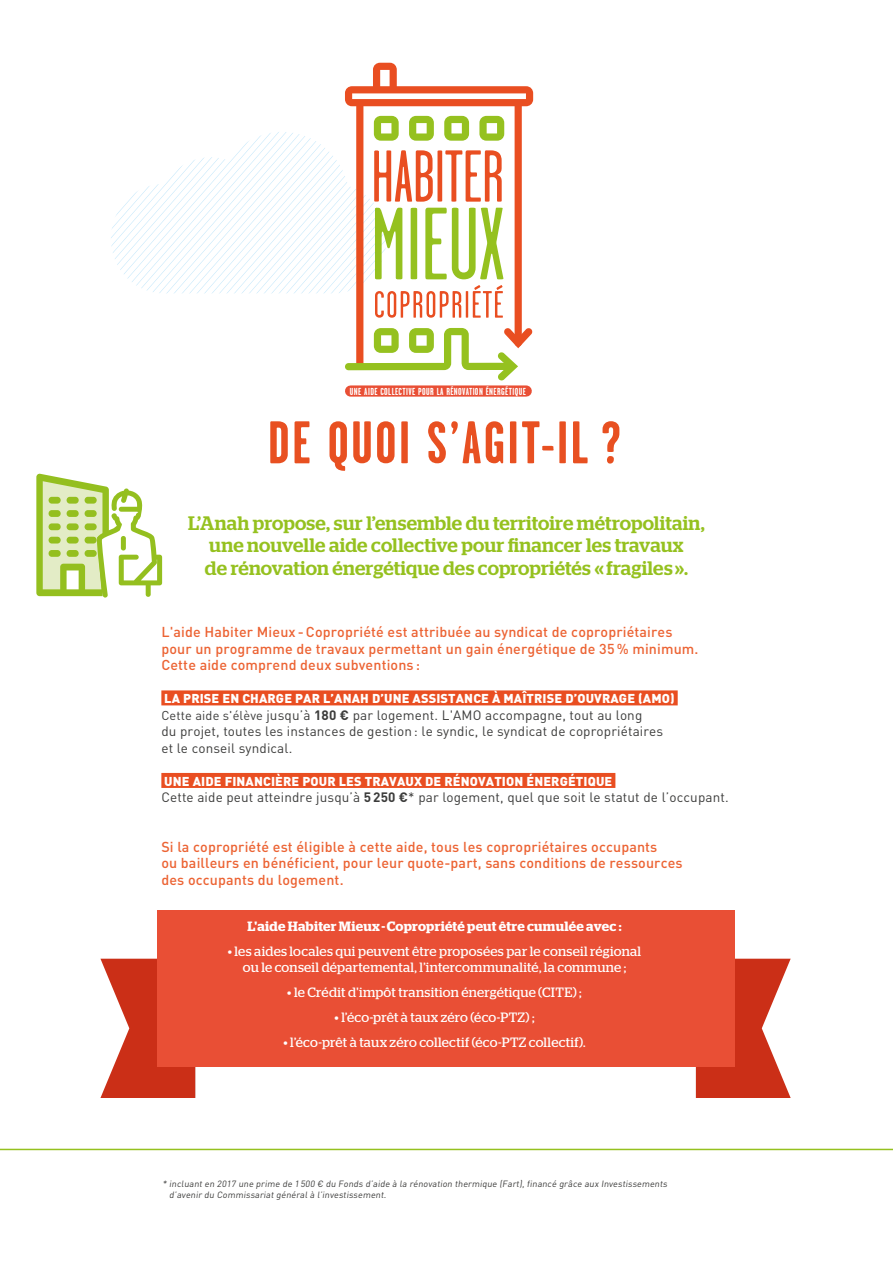
<style>
.page{position:relative;width:893px;height:1263px;background:#fff}
.page>*{position:absolute;margin:0;border:0;box-sizing:border-box;transform-origin:0 0}
.t1{font:700 60px "Garage Gothic";letter-spacing:.04em;color:#e85021}
.t2{font:500 19.5px/22.5px "Stag";letter-spacing:.005em;color:#95c11f;text-align:center}
.t3{font:500 14.25px/16.5px "DIN";letter-spacing:.01em;color:#ec6333}
.t4{font:13.5px/16.5px "DIN";letter-spacing:.01em;color:#3c3c3b}
.t5{font:13.5px/16.5px "Stag";letter-spacing:.015em;color:#fff;text-align:center}
.t6{font:600 13.5px "Stag";letter-spacing:.02em;color:#fff}
.t7{font:900 12.75px "DIN";letter-spacing:.01em;color:#fff}
.t8{font:700 10.2px "Garage Gothic";letter-spacing:.04em;color:#fff}
.t9{font:9px/10.8px "DIN";color:#3c3c3b}
.s1{font-size:12.75px}
.s2{font-weight:700}
</style>
<div class="page">
<hr style="left:0;top:1149px;width:893px;height:1px;background:#95c11f">
<div style="left:161px;top:690px;width:517px;height:15px;background:#e94e21"></div>
<div style="left:161px;top:773px;width:454px;height:15px;background:#e94e21"></div>
<svg style="left:100px;top:959px;width:95px;height:139px"></svg>
<svg style="left:696px;top:959px;width:95px;height:139px"></svg>
<div style="left:157px;top:910px;width:577px;height:156px;background:#e94f35"></div>
<div style="left:351px;top:385px;width:175px;height:12px;background:#e94f35"></div>
<div style="left:515px;top:100px;width:7px;height:247px;background:#e94e21;border-radius:4px"></div>
<svg style="left:345px;top:63px;width:188px;height:43px"></svg>
<div style="left:356px;top:100px;width:7px;height:269px;background:#e94e21;border-radius:4px"></div>
<svg style="left:111px;top:116px;width:393px;height:202px"></svg>
<svg style="left:345px;top:328px;width:188px;height:52px"></svg>
<svg style="left:36px;top:473px;width:126px;height:124px"></svg>
<div style="left:121px;top:536px;width:5px;height:14px;background:#94bf1f;border-radius:2px"></div>
<p class="t8" style="left:350px;top:385px;width:178px">UNE AIDE COLLECTIVE POUR LA RÉNOVATION ÉNERGÉTIQUE</p>
<h1 class="t1" style="left:268px;top:406px;width:354px">DE QUOI S’AGIT-IL ?</h1>
<h2 class="t2" style="left:188px;top:512px;width:518px">L’Anah propose, sur l’ensemble du territoire métropolitain, une nouvelle aide collective pour financer les travaux<br>de rénovation énergétique des copropriétés « fragiles ».</h2>
<p class="t3" style="left:161px;top:623px;width:539px">L'aide Habiter Mieux -Copropriété est attribuée au syndicat de copropriétaires pour un programme de travaux permettant un gain énergétique de 35 % minimum.<br>Cette aide comprend deux subventions :</p>
<p class="t7" style="left:164px;top:690px;width:512px">LA PRISE EN CHARGE PAR L’ANAH D’UNE ASSISTANCE À MAÎTRISE D’OUVRAGE (AMO)</p>
<p class="t4" style="left:161px;top:706px;width:503px"><span class="s1">Cette aide s'élève</span> jusqu’à <span class="s2">180 €</span> par logement. L'AMO accompagne, tout au long<br>du projet, toutes les instances de gestion : le syndic, le syndicat de copropriétaires et le conseil syndical.</p>
<p class="t7" style="left:164px;top:772px;width:449px">UNE AIDE FINANCIÈRE POUR LES TRAVAUX DE RÉNOVATION ÉNERGÉTIQUE</p>
<p class="t4" style="left:161px;top:789px;width:569px">Cette aide peut atteindre jusqu’à <span class="s2">5 250 €</span>* par logement, quel que soit le statut de l’occupant.</p>
<p class="t3" style="left:161px;top:838px;width:523px">Si la copropriété est éligible à cette aide, tous les copropriétaires occupants<br>ou bailleurs en bénéficient, pour leur quote-part, sans conditions de ressources des occupants du logement.</p>
<p class="t6" style="left:247px;top:918px;width:376px">L'aide Habiter Mieux - Copropriété peut être cumulée avec :</p>
<p class="t5" style="left:228px;top:942px;width:415px">• les aides locales qui peuvent être proposées par le conseil régional ou le conseil départemental, l’intercommunalité, la commune ;</p>
<p class="t5" style="left:287px;top:984px;width:296px">• le Crédit d'impôt transition énergétique (CITE) ;</p>
<p class="t5" style="left:335px;top:1009px;width:201px">• l’éco-prêt à taux zéro (éco-PTZ) ;</p>
<p class="t5" style="left:283px;top:1034px;width:304px">• l’éco-prêt à taux zéro collectif (éco-PTZ collectif).</p>
<p class="t9" style="left:169px;top:1178px;width:501px;text-indent:-7px">* incluant en 2017 une prime de 1 500 € du Fonds d’aide à la rénovation thermique (Fart), financé grâce aux Investissements d’avenir du Commissariat général à l’investissement.</p>
</div>
